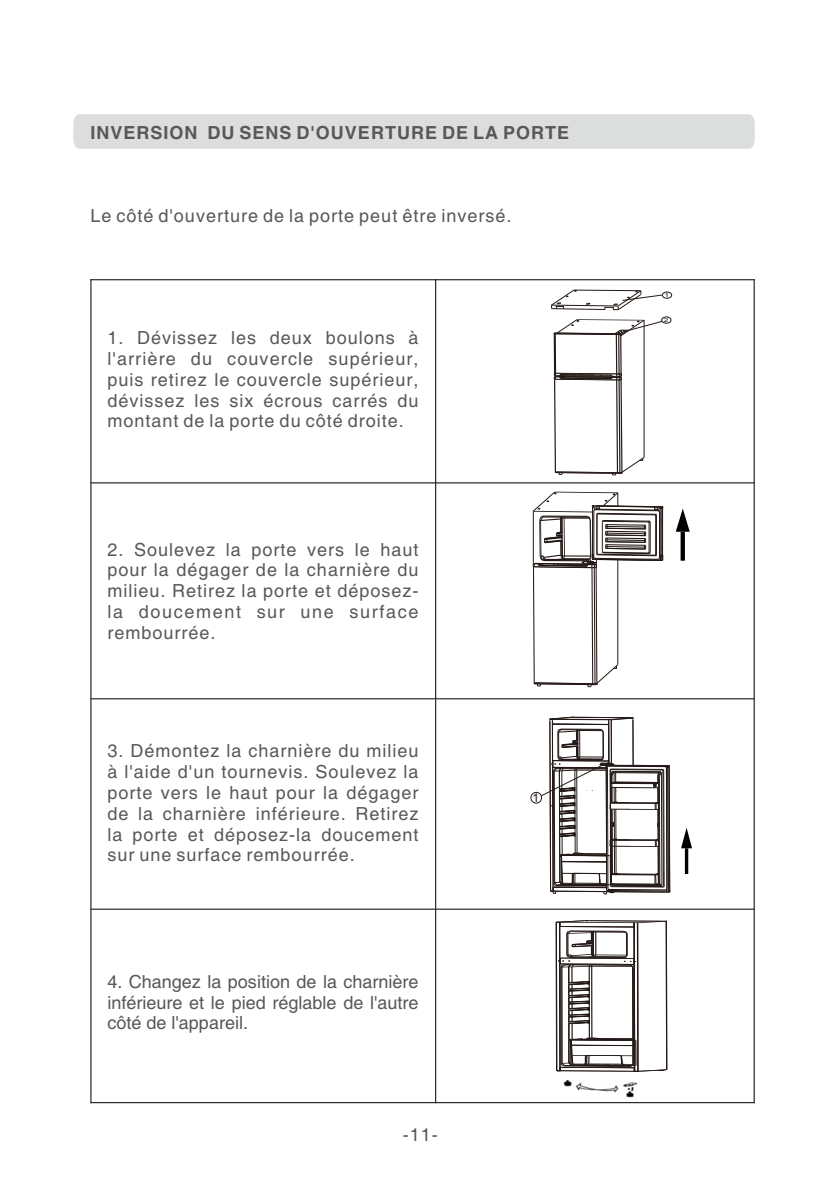
<style>
.page{position:relative;width:840px;height:1191px;background:#fff}
.page>*{position:absolute;margin:0;border:0;box-sizing:border-box;transform-origin:0 0}
.t1{font:18px/20.8px "Arial";letter-spacing:.055em;color:#595857;text-align:justify}
.t2{font:700 18px "Arial";letter-spacing:.055em;color:#595857}
.t3{font:12px "Arial";color:#231916}
.t4{font:5.6px "Arial";color:#231916;scale:1.49 1}
</style>
<div class="page">
<hr style="left:90px;top:279px;width:1px;height:824px;background:#231916">
<hr style="left:435px;top:279px;width:1px;height:824px;background:#231916">
<hr style="left:753px;top:279px;width:1px;height:824px;background:#231916">
<hr style="left:90px;top:1102px;width:664px;height:1px;background:#231916">
<hr style="left:90px;top:908px;width:664px;height:1px;background:#231916">
<hr style="left:90px;top:698px;width:664px;height:1px;background:#231916">
<hr style="left:90px;top:482px;width:664px;height:1px;background:#231916">
<hr style="left:90px;top:279px;width:664px;height:1px;background:#231916">
<svg style="left:675px;top:508px;width:14px;height:24px"></svg>
<svg style="left:680px;top:532px;width:4px;height:28px"></svg>
<svg style="left:532px;top:491px;width:131px;height:196px"></svg>
<hr style="left:553px;top:334px;width:1px;height:39px;background:#231916">
<hr style="left:554px;top:334px;width:1px;height:39px;background:#231916">
<hr style="left:615px;top:334px;width:1px;height:40px;background:#231916">
<hr style="left:618px;top:334px;width:1px;height:40px;background:#231916">
<hr style="left:620px;top:336px;width:1px;height:38px;background:#231916">
<hr style="left:643px;top:320px;width:1px;height:137px;background:#231916">
<svg style="left:553px;top:372px;width:91px;height:103px"></svg>
<div style="left:661px;top:292px;width:10px;height:6px;border:1px solid #231916;border-radius:50%"></div>
<div style="left:661px;top:317px;width:9px;height:6px;border:1px solid #231916;border-radius:50%"></div>
<svg style="left:551px;top:289px;width:111px;height:21px"></svg>
<svg style="left:553px;top:319px;width:109px;height:18px"></svg>
<svg style="left:681px;top:828px;width:10px;height:20px"></svg>
<hr style="left:684px;top:848px;width:3px;height:26px;background:#000">
<div style="left:530px;top:792px;width:11px;height:11px;border:1px solid #231916;border-radius:50%"></div>
<svg style="left:540px;top:717px;width:130px;height:177px"></svg>
<div style="left:73px;top:114px;width:681px;height:35px;background:#dcdddd"></div>
<svg style="left:555px;top:920px;width:112px;height:152px"></svg>
<img style="left:563px;top:1080px;width:74px;height:18px">
<p class="t2" style="left:90px;top:126px;width:480px">INVERSION DU SENS D'OUVERTURE DE LA PORTE</p>
<p class="t1" style="left:90px;top:207px;width:422px">Le côté d'ouverture de la porte peut être inversé.</p>
<p class="t1" style="left:107px;top:329px;width:312px">1. Dévissez les deux boulons à l'arrière du couvercle supérieur, puis retirez le couvercle supérieur, dévissez les six écrous carrés du montant de la porte du côté droite.</p>
<p class="t1" style="left:107px;top:540px;width:312px">2. Soulevez la porte vers le haut pour la dégager de la charnière du milieu. Retirez la porte et déposez&shy;la doucement sur une surface rembourrée.</p>
<p class="t1" style="left:107px;top:742px;width:312px">3. Démontez la charnière du milieu à l'aide d'un tournevis. Soulevez la porte vers le haut pour la dégager de la charnière inférieure. Retirez la porte et déposez-la doucement sur une surface rembourrée.</p>
<p class="t1" style="left:107px;top:972px;width:312px">4. Changez la position de la charnière inférieure et le pied réglable de l'autre côté de l'appareil.</p>
<p class="t1" style="left:402px;top:1126px;width:37px">-11-</p>
<p class="t3" style="left:532px;top:793px;width:8px">1</p>
<p class="t4" style="left:664px;top:293px;width:5px">1</p>
<p class="t4" style="left:663px;top:318px;width:5px">2</p>
</div>
